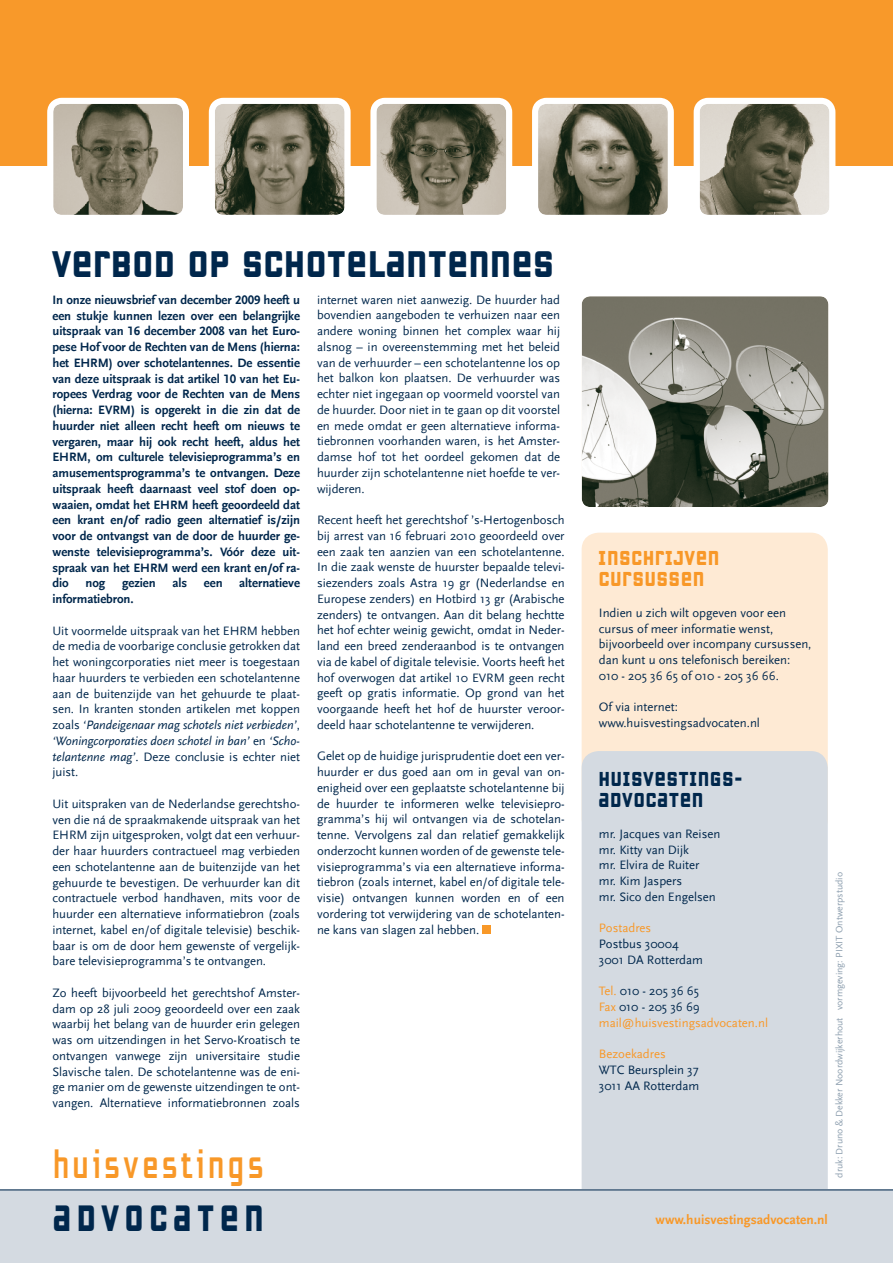
<style>
.page{position:relative;width:893px;height:1263px;background:#fff}
.page>*{position:absolute;margin:0;border:0;box-sizing:border-box;transform-origin:0 0}
.t1{font:36.6px "Gagarin Boris";letter-spacing:.11em;color:#f89828;scale:.88 1}
.t2{font:33px "Gagarin Anna";letter-spacing:.04em;color:#00274c}
.t3{font:32.7px "Gagarin Anna";letter-spacing:.2em;color:#00274c;scale:.93 1}
.t4{font:18px/21px "Gagarin Anna";letter-spacing:.06em;color:#00274c}
.t5{font:18px/21px "Gagarin Anna";letter-spacing:.06em;color:#f89828}
.t6{font:700 13.5px "Scala Sans";color:#f89828}
.t7{font:12.75px/15.8px "Scala Sans";letter-spacing:-.005em;color:#00274c;text-align:justify}
.t8{font:700 12.75px/15.8px "Scala Sans LF";letter-spacing:-.005em;color:#00274c;text-align:justify}
.t9{font:italic 12.75px/15.8px "Scala Sans LF";letter-spacing:-.005em;color:#00274c}
.t10{font:12.75px/15.8px "Scala Sans";color:#f89828}
.t11{font:9.75px "Scala Sans";color:#8c9eae}
.s1{font-family:"Scala Sans";font-style:normal}
.s2{font-family:"Scala Sans LF";font-style:italic}
.s3{color:#00274c}
</style>
<div class="page">
<div style="left:0;top:0;width:893px;height:166px;background:#f89828"></div>
<img style="left:54px;top:105px;width:128px;height:109px">
<div style="left:47px;top:98px;width:142px;height:123px;border:6px solid #fff;border-radius:12px"></div>
<img style="left:377px;top:105px;width:128px;height:109px">
<div style="left:370px;top:98px;width:142px;height:123px;border:6px solid #fff;border-radius:12px"></div>
<img style="left:701px;top:105px;width:127px;height:109px">
<div style="left:694px;top:98px;width:141px;height:123px;border:6px solid #fff;border-radius:12px"></div>
<img style="left:216px;top:105px;width:128px;height:109px">
<div style="left:209px;top:98px;width:142px;height:123px;border:6px solid #fff;border-radius:12px"></div>
<div style="left:482px;top:925px;width:9px;height:9px;background:#f89828"></div>
<div style="left:582px;top:533px;width:246px;height:303px;background:#feead4;border-radius:17px"></div>
<div style="left:582px;top:751px;width:246px;height:454px;background:#d4dae1;border-radius:17px"></div>
<img style="left:583px;top:297px;width:244px;height:209px">
<div style="left:576px;top:290px;width:258px;height:223px;border:6px solid #fff;border-radius:12px"></div>
<div style="left:0;top:1189px;width:893px;height:74px;background:#d4dae1"></div>
<img style="left:539px;top:105px;width:128px;height:109px">
<div style="left:532px;top:98px;width:142px;height:123px;border:6px solid #fff;border-radius:12px"></div>
<h2 class="t2" style="left:52px;top:243px;width:503px">VERBOD OP SCHOTELANTENNES</h2>
<p class="t8" style="left:52px;top:292px;width:249px">In onze nieuwsbrief van december 2009 heeft u een stukje kunnen lezen over een belangrijke uitspraak van 16 december 2008 van het Euro&shy;pese Hof voor de Rechten van de Mens (hierna: het EHRM) over schotelantennes. De essentie van deze uitspraak is dat artikel 10 van het Eu&shy;ropees Verdrag voor de Rechten van de Mens (hierna: EVRM) is opgerekt in die zin dat de huurder niet alleen recht heeft om nieuws te vergaren, maar hij ook recht heeft, aldus het EHRM, om culturele televisieprogramma’s en amusementsprogramma’s te ontvangen. Deze uitspraak heeft daarnaast veel stof doen op&shy;waaien, omdat het EHRM heeft geoordeeld dat een krant en/of radio geen alternatief is/zijn voor de ontvangst van de door de huurder ge&shy;wenste televisieprogramma’s. Vóór deze uit&shy;spraak van het EHRM werd een krant en/of ra&shy;dio</p>
<p class="t8" style="left:86px;top:575px;width:21px">nog</p>
<p class="t8" style="left:122px;top:575px;width:35px">gezien</p>
<p class="t8" style="left:172px;top:575px;width:16px">als</p>
<p class="t8" style="left:204px;top:575px;width:20px">een</p>
<p class="t8" style="left:239px;top:575px;width:62px">alternatieve</p>
<p class="t8" style="left:52px;top:591px;width:83px">informatiebron.</p>
<p class="t7" style="left:52px;top:623px;width:249px">Uit voormelde uitspraak van het EHRM hebben de media de voorbarige conclusie getrokken dat het woningcorporaties niet meer is toegestaan haar huurders te verbieden een schotelantenne aan de buitenzijde van het gehuurde te plaat&shy;sen. In kranten stonden artikelen met koppen</p>
<p class="t9" style="left:52px;top:717px;width:249px"><span class="s1">zoals</span> ‘Pandeigenaar mag schotels niet verbieden’<span class="s1">, </span>‘Woningcorporaties doen schotel in ban’ <span class="s1">en</span> ‘Scho-</p>
<p class="t7" style="left:52px;top:749px;width:249px"><span class="s2">telantenne mag’</span>. Deze conclusie is echter niet juist.</p>
<p class="t7" style="left:52px;top:796px;width:249px">Uit uitspraken van de Nederlandse gerechtsho&shy;ven die ná de spraakmakende uitspraak van het EHRM zijn uitgesproken, volgt dat een verhuur&shy;der haar huurders contractueel mag verbieden een schotelantenne aan de buitenzijde van het gehuurde te bevestigen. De verhuurder kan dit contractuele verbod handhaven, mits voor de huurder een alternatieve informatiebron (zoals internet, kabel en/of digitale televisie) beschik&shy;baar is om de door hem gewenste of vergelijk&shy;bare televisieprogramma’s te ontvangen.</p>
<p class="t7" style="left:52px;top:985px;width:249px">Zo heeft bijvoorbeeld het gerechtshof Amster&shy;dam op 28 juli 2009 geoordeeld over een zaak waarbij het belang van de huurder erin gelegen was om uitzendingen in het Servo-Kroatisch te ontvangen vanwege zijn universitaire studie Slavische talen. De schotelantenne was de eni&shy;ge manier om de gewenste uitzendingen te ont&shy;vangen. Alternatieve informatiebronnen zoals</p>
<h1 class="t1" style="left:53px;top:1142px;width:241px">huisvestings</h1>
<p class="t7" style="left:317px;top:292px;width:245px">internet waren niet aanwezig. De huurder had bovendien aangeboden te verhuizen naar een andere woning binnen het complex waar hij alsnog – in overeenstemming met het beleid van de verhuurder – een schotelantenne los op het balkon kon plaatsen. De verhuurder was echter niet ingegaan op voormeld voorstel van de huurder. Door niet in te gaan op dit voorstel en mede omdat er geen alternatieve informa&shy;tiebronnen voorhanden waren, is het Amster&shy;damse hof tot het oordeel gekomen dat de huurder zijn schotelantenne niet hoefde te ver&shy;wijderen.</p>
<p class="t7" style="left:317px;top:512px;width:249px">Recent heeft het gerechtshof ’s-Hertogenbosch bij arrest van 16 februari 2010 geoordeeld over een zaak ten aanzien van een schotelantenne.<br>In die zaak wenste de huurster bepaalde televi&shy;siezenders zoals Astra 19 gr (Nederlandse en Europese zenders) en Hotbird 13 gr (Arabische zenders) te ontvangen. Aan dit belang hechtte het hof echter weinig gewicht, omdat in Neder&shy;land een breed zenderaanbod is te ontvangen via de kabel of digitale televisie. Voorts heeft het hof overwogen dat artikel 10 EVRM geen recht geeft op gratis informatie. Op grond van het voorgaande heeft het hof de huurster veroor&shy;deeld haar schotelantenne te verwijderen.</p>
<p class="t7" style="left:317px;top:749px;width:249px">Gelet op de huidige jurisprudentie doet een ver&shy;huurder er dus goed aan om in geval van on&shy;enigheid over een geplaatste schotelantenne bij de huurder te informeren welke televisiepro&shy;gramma’s hij wil ontvangen via de schotelan&shy;tenne. Vervolgens zal dan relatief gemakkelijk onderzocht kunnen worden of de gewenste tele&shy;visieprogramma’s via een alternatieve informa&shy;tiebron (zoals internet, kabel en/of digitale tele&shy;visie) ontvangen kunnen worden en of een vordering tot verwijdering van de schotelanten&shy;ne kans van slagen zal hebben.</p>
<h3 class="t5" style="left:599px;top:547px;width:122px">INSCHRIJVEN<br>CURSUSSEN</h3>
<p class="t7" style="left:599px;top:605px;width:214px;text-align:left">Indien u zich wilt opgeven voor een cursus of meer informatie wenst, bijvoorbeeld over incompany cursussen, dan kunt u ons telefonisch bereiken:<br>010 - 205 36 65 of 010 - 205 36 66.</p>
<p class="t7" style="left:599px;top:700px;width:163px">Of via internet: www.huisvestingsadvocaten.nl</p>
<h3 class="t4" style="left:599px;top:768px;width:145px">HUISVESTINGS-<br>ADVOCATEN</h3>
<p class="t7" style="left:599px;top:826px;width:123px;text-align:left">mr. Jacques van Reisen mr. Kitty van Dijk<br>mr. Elvira de Ruiter<br>mr. Kim Jaspers<br>mr. Sico den Engelsen</p>
<p class="t10" style="left:599px;top:920px;width:54px">Postadres</p>
<p class="t7" style="left:599px;top:936px;width:106px">Postbus 30004<br>3001 DA Rotterdam</p>
<p class="t10" style="left:599px;top:983px;width:171px">Tel. <span class="s3">010 - 205 36 65<br></span>Fax <span class="s3">010 - 205 36 69 </span>mail@huisvestingsadvocaten.nl</p>
<p class="t10" style="left:599px;top:1046px;width:68px">Bezoekadres</p>
<p class="t7" style="left:599px;top:1062px;width:102px">WTC Beursplein 37<br>3011 AA Rotterdam</p>
<h3 class="t3" style="left:53px;top:1197px;width:228px">ADVOCATEN</h3>
<p class="t6" style="left:656px;top:1212px;width:174px">www.huisvestingsadvocaten.nl</p>
<p class="t11" style="left:834px;top:1178px;width:307px;rotate:-90deg">druk: Druno &amp; Dekker Noordwijkerhout vormgeving: PIXIT Ontwerpstudio</p>
</div>
